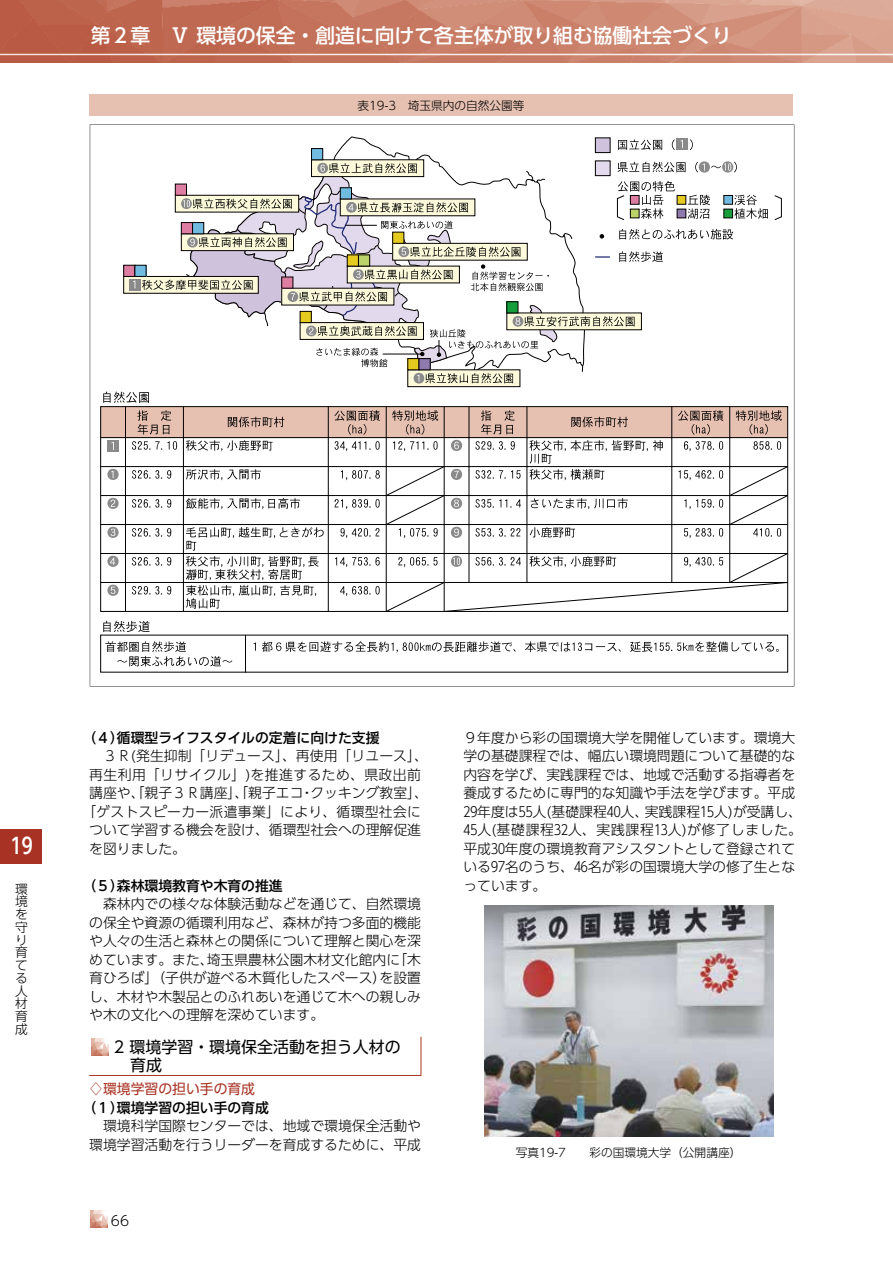
<style>
.page{position:relative;width:893px;height:1263px;background:#fff}
.page>*{position:absolute;margin:0;border:0;box-sizing:border-box;transform-origin:0 0}
.t1{font:500 21.75px "UD Shin Go Pr 6 N";color:#fff}
.t2{font:500 19.8px "UD Shin Go Pr 6 N";color:#fff}
.t3{font:15.9px/18px "UD Shin Go Pr 6 N";color:#000}
.t4{font:300 13.8px/18.5px "UD Shin Go Pr 6 N";color:#000}
.t5{font:500 13.8px "UD Shin Go Pr 6 N";color:#000}
.t6{font:300 13.8px "UD Shin Go Pr 6 N";letter-spacing:.035em;color:#000}
.t7{font:300 13.8px "UD Shin Go Pr 6 N";letter-spacing:.025em;color:#000}
.t8{font:13.8px "UD Shin Go Pr 6 N";color:#a83324}
.t9{font:300 12.75px/12.8px "UD Shin Go Pr 6 N";color:#000}
.t10{font:300 11.7px "UD Shin Go Pr 6 N";color:#000}
</style>
<div class="page">
<img style="left:90px;top:1211px;width:17px;height:17px">
<img style="left:0;top:0;width:893px;height:63px">
<div style="left:0;top:829px;width:42px;height:34px;background:#a83324"></div>
<div style="left:89px;top:94px;width:704px;height:22px;background:#e6c0b1"></div>
<svg style="left:90px;top:124px;width:704px;height:562px"></svg>
<svg style="left:185px;top:137px;width:400px;height:235px"></svg>
<svg style="left:125px;top:278px;width:17px;height:14px"></svg>
<div style="left:123px;top:276px;width:136px;height:18px;border:1px solid #040000"></div>
<div style="left:124px;top:265px;width:11px;height:11px;background:#dd7da2"></div>
<div style="left:123px;top:265px;width:12px;height:12px;border:1px solid #040000"></div>
<div style="left:135px;top:265px;width:11px;height:11px;background:#72bbe0"></div>
<div style="left:135px;top:265px;width:11px;height:12px;border:1px solid #040000"></div>
<div style="left:408px;top:370px;width:112px;height:17px;background:#fdfadb"></div>
<div style="left:407px;top:369px;width:113px;height:18px;border:1px solid #040000"></div>
<div style="left:408px;top:359px;width:11px;height:11px;background:#e5cb20"></div>
<div style="left:407px;top:358px;width:12px;height:12px;border:1px solid #040000"></div>
<div style="left:419px;top:359px;width:11px;height:11px;background:#8e7aad"></div>
<div style="left:419px;top:358px;width:12px;height:12px;border:1px solid #040000"></div>
<div style="left:311px;top:149px;width:12px;height:11px;background:#72bbe0"></div>
<div style="left:311px;top:148px;width:12px;height:12px;border:1px solid #040000"></div>
<div style="left:101px;top:407px;width:687px;height:204px;background:#fff"></div>
<div style="left:101px;top:407px;width:687px;height:31px;background:#e6c0b1"></div>
<hr style="left:125px;top:407px;width:1px;height:204px;background:#000">
<hr style="left:183px;top:407px;width:1px;height:204px;background:#000">
<hr style="left:328px;top:407px;width:1px;height:204px;background:#000">
<hr style="left:386px;top:407px;width:1px;height:204px;background:#000">
<hr style="left:444px;top:407px;width:1px;height:204px;background:#000">
<hr style="left:469px;top:407px;width:1px;height:175px;background:#000">
<hr style="left:527px;top:407px;width:1px;height:175px;background:#000">
<hr style="left:671px;top:407px;width:1px;height:175px;background:#000">
<hr style="left:729px;top:407px;width:1px;height:175px;background:#000">
<hr style="left:101px;top:437px;width:687px;height:1px;background:#000">
<hr style="left:101px;top:466px;width:687px;height:1px;background:#000">
<hr style="left:101px;top:495px;width:687px;height:1px;background:#000">
<hr style="left:101px;top:524px;width:687px;height:1px;background:#000">
<hr style="left:101px;top:553px;width:687px;height:1px;background:#000">
<hr style="left:101px;top:582px;width:687px;height:1px;background:#000">
<svg style="left:132px;top:410px;width:306px;height:41px"></svg>
<svg style="left:132px;top:469px;width:248px;height:11px"></svg>
<svg style="left:132px;top:498px;width:248px;height:11px"></svg>
<svg style="left:475px;top:410px;width:307px;height:56px"></svg>
<svg style="left:386px;top:466px;width:400px;height:144px"></svg>
<div style="left:101px;top:635px;width:687px;height:37px;background:#fff"></div>
<hr style="left:245px;top:635px;width:1px;height:37px;background:#000">
<svg style="left:105px;top:641px;width:127px;height:25px"></svg>
<svg style="left:103px;top:621px;width:47px;height:11px"></svg>
<div style="left:100px;top:406px;width:688px;height:206px;border:1px solid #000"></div>
<svg style="left:132px;top:527px;width:306px;height:82px"></svg>
<svg style="left:129px;top:279px;width:11px;height:11px"></svg>
<svg style="left:133px;top:281px;width:2px;height:7px"></svg>
<svg style="left:451px;top:556px;width:11px;height:11px"></svg>
<svg style="left:107px;top:469px;width:12px;height:11px"></svg>
<svg style="left:107px;top:498px;width:12px;height:11px"></svg>
<svg style="left:107px;top:527px;width:12px;height:11px"></svg>
<svg style="left:107px;top:556px;width:12px;height:11px"></svg>
<svg style="left:107px;top:585px;width:12px;height:11px"></svg>
<svg style="left:451px;top:440px;width:11px;height:11px"></svg>
<svg style="left:451px;top:469px;width:11px;height:11px"></svg>
<svg style="left:451px;top:498px;width:11px;height:11px"></svg>
<svg style="left:451px;top:527px;width:11px;height:11px"></svg>
<div style="left:107px;top:440px;width:12px;height:12px;background:#8a8a8a"></div>
<div style="left:595px;top:138px;width:15px;height:15px;background:#cec2dd"></div>
<div style="left:595px;top:138px;width:15px;height:15px;border:1px solid #040000"></div>
<svg style="left:690px;top:139px;width:3px;height:11px"></svg>
<svg style="left:414px;top:373px;width:99px;height:11px"></svg>
<div style="left:676px;top:138px;width:12px;height:12px;background:#8a8a8a"></div>
<svg style="left:618px;top:139px;width:65px;height:11px"></svg>
<svg style="left:142px;top:161px;width:640px;height:206px"></svg>
<svg style="left:103px;top:391px;width:46px;height:12px"></svg>
<svg style="left:262px;top:641px;width:517px;height:11px"></svg>
<hr style="left:421px;top:1037px;width:1px;height:38px;background:#a83324">
<hr style="left:89px;top:1075px;width:332px;height:1px;background:#a83324">
<img style="left:91px;top:1039px;width:17px;height:17px">
<img style="left:485px;top:906px;width:289px;height:231px">
<h2 class="t2" style="left:91px;top:19px;width:642px">第２章　Ⅴ 環境の保全・創造に向けて各主体が取り組む協働社会づくり</h2>
<p class="t10" style="left:358px;top:96px;width:169px">表19-3　埼玉県内の自然公園等</p>
<h1 class="t1" style="left:11px;top:828px;width:23px">19</h1>
<p class="t9" style="left:15px;top:882px;width:14px">環境を守り育てる人材育成</p>
<p class="t5" style="left:82px;top:726px;width:299px">（４）循環型ライフスタイルの定着に向けた支援</p>
<p class="t4" style="left:89px;top:746px;width:340px">　３Ｒ(発生抑制「リデュース」、再使用「リユース」、</p>
<p class="t6" style="left:89px;top:763px;width:333px">再生利用「リサイクル」)を推進するため、県政出前</p>
<p class="t4" style="left:89px;top:783px;width:340px">講座や、「親子３Ｒ講座」、「親子エコ・クッキング教室」、</p>
<p class="t7" style="left:82px;top:800px;width:340px">「ゲストスピーカー派遣事業」により、循環型社会に</p>
<p class="t4" style="left:89px;top:820px;width:333px">ついて学習する機会を設け、循環型社会への理解促進</p>
<p class="t4" style="left:89px;top:839px;width:98px">を図りました。</p>
<p class="t5" style="left:82px;top:874px;width:202px">（５）森林環境教育や木育の推進</p>
<p class="t4" style="left:89px;top:894px;width:333px;text-align:justify">　森林内での様々な体験活動などを通じて、自然環境の保全や資源の循環利用など、森林が持つ多面的機能や人々の生活と森林との関係について理解と関心を深めています。また、埼玉県農林公園木材文化館内に「木育ひろば」（子供が遊べる木質化したスペース）を設置し、木材や木製品とのふれあいを通じて木への親しみや木の文化への理解を深めています。</p>
<p class="t3" style="left:91px;top:1038px;width:311px;text-indent:22px">2 環境学習・環境保全活動を担う人材の　 　育成</p>
<p class="t8" style="left:89px;top:1078px;width:167px">♢環境学習の担い手の育成</p>
<p class="t5" style="left:82px;top:1096px;width:188px">（１）環境学習の担い手の育成</p>
<p class="t4" style="left:89px;top:1116px;width:333px">　環境科学国際センターでは、地域で環境保全活動や環境学習活動を行うリーダーを育成するために、平成</p>
<p class="t4" style="left:111px;top:1211px;width:20px">66</p>
<p class="t4" style="left:463px;top:728px;width:340px">９年度から彩の国環境大学を開催しています。環境大学の基礎課程では、幅広い環境問題について基礎的な内容を学び、実践課程では、地域で活動する指導者を養成するために専門的な知識や手法を学びます。平成<br>29年度は55人(基礎課程40人、実践課程15人)が受講し、<br>45人(基礎課程32人、実践課程13人)が修了しました。平成30年度の環境教育アシスタントとして登録されている97名のうち、46名が彩の国環境大学の修了生となっています。</p>
<p class="t10" style="left:516px;top:1143px;width:227px">写真19-7　　彩の国環境大学（公開講座）</p>
</div>
